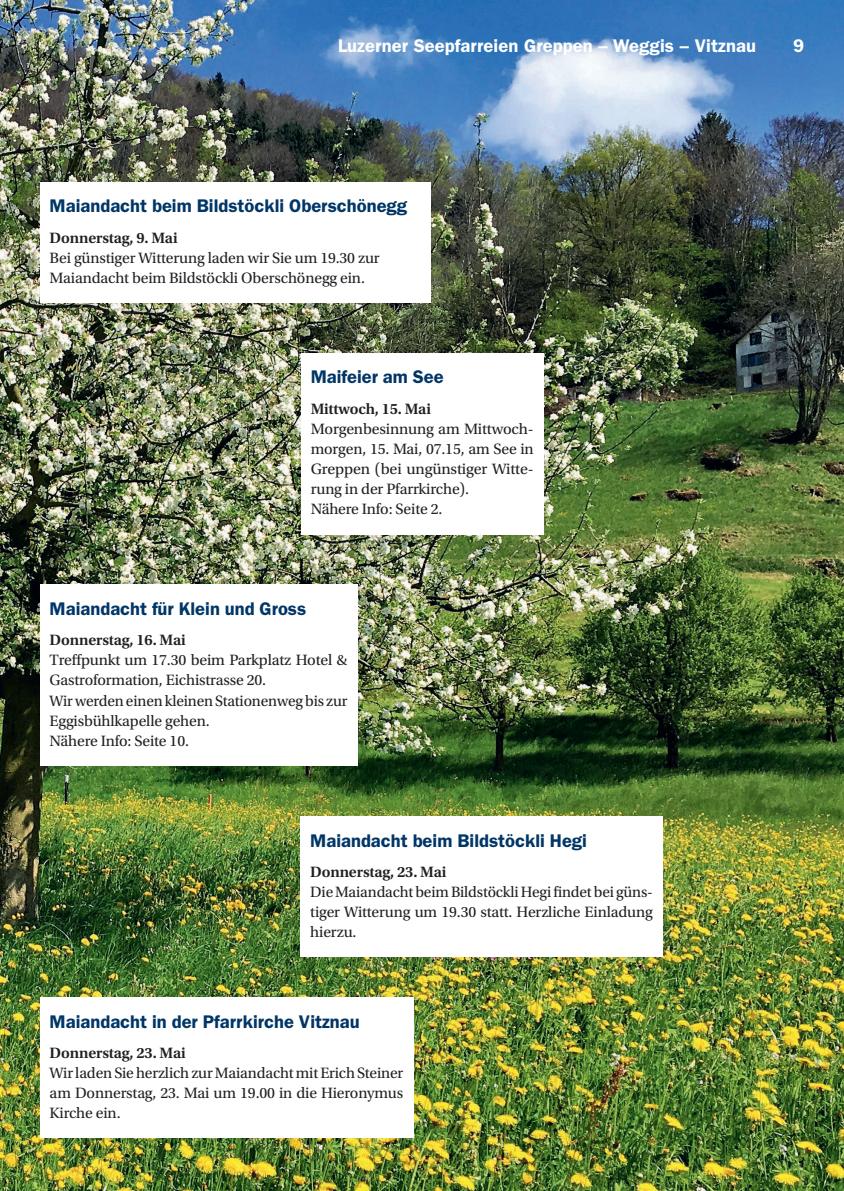
<style>
.page{position:relative;width:844px;height:1191px;background:#fff}
.page>*{position:absolute;margin:0;border:0;box-sizing:border-box;transform-origin:0 0}
.t1{font:600 18.38px "ITC Franklin Gothic Std";color:#003667}
.t2{font:600 18.38px "ITC Franklin Gothic Std";letter-spacing:.005em;color:#fff}
.t3{font:15.75px/20.1px "Utopia Std";letter-spacing:-.01em;color:#231f20}
.t4{font:600 15.75px "Utopia Std";letter-spacing:-.01em;color:#231f20}
</style>
<div class="page">
<img style="left:0;top:0;width:843px;height:1191px">
<div style="left:40px;top:182px;width:390px;height:121px;background:#fff"></div>
<div style="left:40px;top:585px;width:317px;height:181px;background:#fff"></div>
<div style="left:300px;top:816px;width:362px;height:141px;background:#fff"></div>
<div style="left:301px;top:353px;width:242px;height:181px;background:#fff"></div>
<div style="left:40px;top:997px;width:373px;height:141px;background:#fff"></div>
<p class="t2" style="left:338px;top:35px;width:419px">Luzerner Seepfarreien Greppen – Weggis – Vitznau</p>
<p class="t2" style="left:793px;top:35px;width:13px">9</p>
<p class="t1" style="left:50px;top:195px;width:359px">Maiandacht beim Bildstöckli Oberschönegg</p>
<p class="t4" style="left:50px;top:228px;width:129px">Donnerstag, 9. Mai</p>
<p class="t3" style="left:50px;top:248px;width:331px">Bei günstiger Witterung laden wir Sie um 19.30 zur<br>Maiandacht beim Bildstöckli Oberschönegg ein.</p>
<p class="t1" style="left:310px;top:366px;width:135px">Maifeier am See</p>
<p class="t4" style="left:310px;top:400px;width:122px">Mittwoch, 15. Mai</p>
<p class="t3" style="left:310px;top:419px;width:224px">Morgenbesinnung am Mittwoch&shy;morgen, 15. Mai, 07.15, am See in<br>Greppen (bei ungünstiger Witte&shy;rung in der Pfarrkirche).<br>Nähere Info: Seite 2.</p>
<p class="t1" style="left:50px;top:598px;width:258px">Maiandacht für Klein und Gross</p>
<p class="t4" style="left:50px;top:631px;width:137px">Donnerstag, 16. Mai</p>
<p class="t3" style="left:50px;top:650px;width:299px">Treffpunkt um 17.30 beim Parkplatz Hotel &amp; Gastroformation, Eichistrasse 20.<br>Wir werden einen kleinen Stationenweg bis zur Eggisbühlkapelle gehen.<br>Nähere Info: Seite 10.</p>
<p class="t1" style="left:310px;top:829px;width:278px">Maiandacht beim Bildstöckli Hegi</p>
<p class="t4" style="left:310px;top:862px;width:137px">Donnerstag, 23. Mai</p>
<p class="t3" style="left:310px;top:882px;width:344px;text-align:justify">Die Maiandacht beim Bildstöckli Hegi findet bei güns&shy;tiger Witterung um 19.30 statt. Herzliche Einladung hierzu.</p>
<p class="t1" style="left:50px;top:1010px;width:311px">Maiandacht in der Pfarrkirche Vitznau</p>
<p class="t4" style="left:50px;top:1044px;width:137px">Donnerstag, 23. Mai</p>
<p class="t3" style="left:50px;top:1063px;width:355px;text-align:justify">Wir laden Sie herzlich zur Maiandacht mit Erich Steiner am Donnerstag, 23. Mai um 19.00 in die Hieronymus Kirche ein.</p>
</div>
